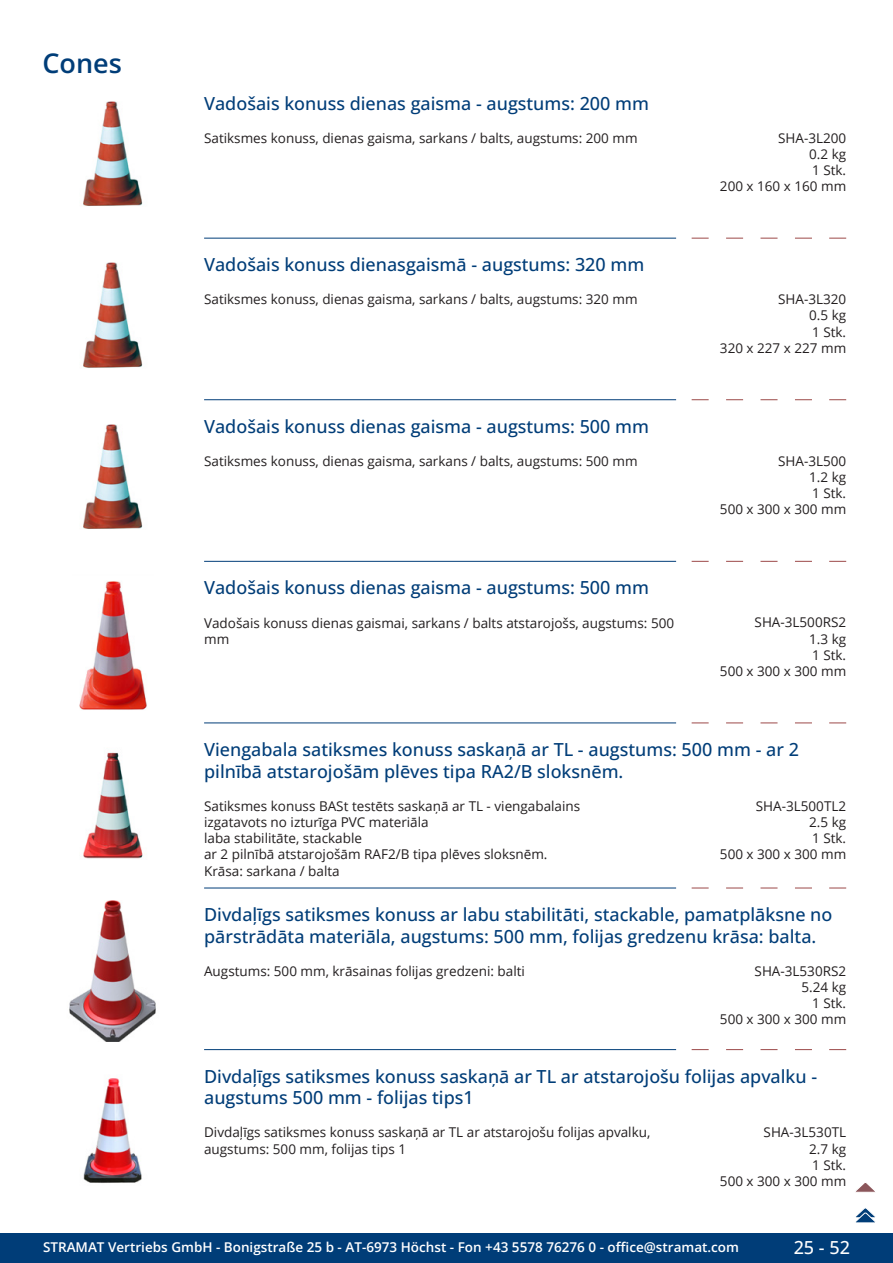
<style>
.page{position:relative;width:893px;height:1263px;background:#fff}
.page>*{position:absolute;margin:0;border:0;box-sizing:border-box;transform-origin:0 0}
.GruppeName{font:600 27px "Open Sans";color:#003d78}
.ArtikelName{font:500 18px/21.6px "Open Sans";color:#003d78}
.t1{font:500 18px "Open Sans";color:#fff}
.Beschreibung{font:13.5px/16.2px "Open Sans";color:#231f20}
.ArtikelNummer{font:13.5px "Open Sans";color:#231f20}
.t2{font:600 13.5px "Open Sans";color:#fff}
</style>
<div class="page">
<div style="left:0;top:1233px;width:893px;height:30px;background:#003d78"></div>
<img style="left:83px;top:101px;width:60px;height:105px">
<img style="left:83px;top:262px;width:60px;height:106px">
<svg style="left:692px;top:238px;width:17px;height:1px"></svg>
<svg style="left:726px;top:238px;width:17px;height:1px"></svg>
<svg style="left:760px;top:238px;width:17px;height:1px"></svg>
<svg style="left:795px;top:238px;width:17px;height:1px"></svg>
<svg style="left:829px;top:238px;width:17px;height:1px"></svg>
<hr style="left:204px;top:238px;width:472px;height:1px;background:#003d78">
<img style="left:83px;top:424px;width:60px;height:105px">
<svg style="left:692px;top:399px;width:17px;height:1px"></svg>
<svg style="left:726px;top:399px;width:17px;height:1px"></svg>
<svg style="left:760px;top:399px;width:17px;height:1px"></svg>
<svg style="left:795px;top:399px;width:17px;height:1px"></svg>
<svg style="left:829px;top:399px;width:17px;height:1px"></svg>
<hr style="left:204px;top:399px;width:472px;height:1px;background:#003d78">
<img style="left:79px;top:581px;width:68px;height:129px">
<svg style="left:692px;top:561px;width:17px;height:1px"></svg>
<svg style="left:726px;top:561px;width:17px;height:1px"></svg>
<svg style="left:760px;top:561px;width:17px;height:1px"></svg>
<svg style="left:795px;top:561px;width:17px;height:1px"></svg>
<svg style="left:829px;top:561px;width:17px;height:1px"></svg>
<hr style="left:204px;top:561px;width:472px;height:1px;background:#003d78">
<img style="left:83px;top:752px;width:60px;height:107px">
<svg style="left:692px;top:723px;width:17px;height:1px"></svg>
<svg style="left:726px;top:723px;width:17px;height:1px"></svg>
<svg style="left:760px;top:723px;width:17px;height:1px"></svg>
<svg style="left:795px;top:723px;width:17px;height:1px"></svg>
<svg style="left:829px;top:723px;width:17px;height:1px"></svg>
<hr style="left:204px;top:723px;width:472px;height:1px;background:#003d78">
<img style="left:69px;top:901px;width:87px;height:140px">
<svg style="left:692px;top:888px;width:17px;height:1px"></svg>
<svg style="left:726px;top:888px;width:17px;height:1px"></svg>
<svg style="left:760px;top:888px;width:17px;height:1px"></svg>
<svg style="left:795px;top:888px;width:17px;height:1px"></svg>
<svg style="left:829px;top:888px;width:17px;height:1px"></svg>
<hr style="left:204px;top:888px;width:472px;height:1px;background:#003d78">
<img style="left:83px;top:1078px;width:59px;height:105px">
<svg style="left:692px;top:1049px;width:17px;height:1px"></svg>
<svg style="left:726px;top:1049px;width:17px;height:1px"></svg>
<svg style="left:760px;top:1049px;width:17px;height:1px"></svg>
<svg style="left:795px;top:1049px;width:17px;height:1px"></svg>
<svg style="left:829px;top:1049px;width:17px;height:1px"></svg>
<hr style="left:204px;top:1049px;width:472px;height:1px;background:#003d78">
<svg style="left:856px;top:1183px;width:19px;height:9px"></svg>
<svg style="left:855px;top:1208px;width:21px;height:15px"></svg>
<p class="GruppeName" style="left:43px;top:44px;width:81px">Cones</p>
<p class="ArtikelName" style="left:204px;top:92px;width:446px">Vadošais konuss dienas gaisma - augstums: 200 mm</p>
<p class="Beschreibung" style="left:204px;top:129px;width:435px">Satiksmes konuss, dienas gaisma, sarkans / balts, augstums: 200 mm</p>
<p class="ArtikelNummer" style="left:778px;top:128px;width:70px">SHA-3L200</p>
<p class="ArtikelNummer" style="left:809px;top:145px;width:39px">0.2 kg</p>
<p class="ArtikelNummer" style="left:812px;top:161px;width:36px">1 Stk.</p>
<p class="ArtikelNummer" style="left:720px;top:177px;width:128px">200 x 160 x 160 mm</p>
<p class="ArtikelName" style="left:204px;top:253px;width:442px">Vadošais konuss dienasgaismā - augstums: 320 mm</p>
<p class="Beschreibung" style="left:204px;top:291px;width:435px">Satiksmes konuss, dienas gaisma, sarkans / balts, augstums: 320 mm</p>
<p class="ArtikelNummer" style="left:778px;top:290px;width:70px">SHA-3L320</p>
<p class="ArtikelNummer" style="left:809px;top:306px;width:39px">0.5 kg</p>
<p class="ArtikelNummer" style="left:812px;top:322px;width:36px">1 Stk.</p>
<p class="ArtikelNummer" style="left:720px;top:339px;width:128px">320 x 227 x 227 mm</p>
<p class="ArtikelName" style="left:204px;top:415px;width:446px">Vadošais konuss dienas gaisma - augstums: 500 mm</p>
<p class="Beschreibung" style="left:204px;top:453px;width:435px">Satiksmes konuss, dienas gaisma, sarkans / balts, augstums: 500 mm</p>
<p class="ArtikelNummer" style="left:778px;top:452px;width:70px">SHA-3L500</p>
<p class="ArtikelNummer" style="left:809px;top:468px;width:39px">1.2 kg</p>
<p class="ArtikelNummer" style="left:812px;top:484px;width:36px">1 Stk.</p>
<p class="ArtikelNummer" style="left:720px;top:500px;width:128px">500 x 300 x 300 mm</p>
<p class="ArtikelName" style="left:204px;top:576px;width:446px">Vadošais konuss dienas gaisma - augstums: 500 mm</p>
<p class="Beschreibung" style="left:204px;top:614px;width:472px">Vadošais konuss dienas gaismai, sarkans / balts atstarojošs, augstums: 500 mm</p>
<p class="ArtikelNummer" style="left:755px;top:613px;width:93px">SHA-3L500RS2</p>
<p class="ArtikelNummer" style="left:809px;top:629px;width:39px">1.3 kg</p>
<p class="ArtikelNummer" style="left:812px;top:646px;width:36px">1 Stk.</p>
<p class="ArtikelNummer" style="left:720px;top:662px;width:128px">500 x 300 x 300 mm</p>
<p class="ArtikelName" style="left:204px;top:738px;width:596px">Viengabala satiksmes konuss saskaņā ar TL - augstums: 500 mm - ar 2 pilnībā atstarojošām plēves tipa RA2/B sloksnēm.</p>
<p class="Beschreibung" style="left:204px;top:797px;width:378px">Satiksmes konuss BASt testēts saskaņā ar TL - viengabalains izgatavots no izturīga PVC materiāla<br>laba stabilitāte, stackable<br>ar 2 pilnībā atstarojošām RAF2/B tipa plēves sloksnēm.<br>Krāsa: sarkana / balta</p>
<p class="ArtikelNummer" style="left:756px;top:796px;width:92px">SHA-3L500TL2</p>
<p class="ArtikelNummer" style="left:809px;top:813px;width:39px">2.5 kg</p>
<p class="ArtikelNummer" style="left:812px;top:829px;width:36px">1 Stk.</p>
<p class="ArtikelNummer" style="left:720px;top:845px;width:128px">500 x 300 x 300 mm</p>
<p class="ArtikelName" style="left:204px;top:903px;width:630px">Divdaļīgs satiksmes konuss ar labu stabilitāti, stackable, pamatplāksne no pārstrādāta materiāla, augstums: 500 mm, folijas gredzenu krāsa: balta.</p>
<p class="Beschreibung" style="left:204px;top:962px;width:322px">Augstums: 500 mm, krāsainas folijas gredzeni: balti</p>
<p class="ArtikelNummer" style="left:755px;top:961px;width:93px">SHA-3L530RS2</p>
<p class="ArtikelNummer" style="left:801px;top:978px;width:46px">5.24 kg</p>
<p class="ArtikelNummer" style="left:812px;top:994px;width:36px">1 Stk.</p>
<p class="ArtikelNummer" style="left:720px;top:1010px;width:128px">500 x 300 x 300 mm</p>
<p class="ArtikelName" style="left:204px;top:1065px;width:615px">Divdaļīgs satiksmes konuss saskaņā ar TL ar atstarojošu folijas apvalku - augstums 500 mm - folijas tips1</p>
<p class="Beschreibung" style="left:204px;top:1124px;width:448px">Divdaļīgs satiksmes konuss saskaņā ar TL ar atstarojošu folijas apvalku, augstums: 500 mm, folijas tips 1</p>
<p class="ArtikelNummer" style="left:764px;top:1123px;width:84px">SHA-3L530TL</p>
<p class="ArtikelNummer" style="left:809px;top:1139px;width:39px">2.7 kg</p>
<p class="ArtikelNummer" style="left:812px;top:1155px;width:36px">1 Stk.</p>
<p class="ArtikelNummer" style="left:720px;top:1172px;width:128px">500 x 300 x 300 mm</p>
<p class="t2" style="left:43px;top:1238px;width:698px">STRAMAT Vertriebs GmbH - Bonigstraße 25 b - AT-6973 Höchst - Fon +43 5578 76276 0 - office@stramat.com</p>
<h2 class="t1" style="left:794px;top:1234px;width:58px">25 - 52</h2>
</div>
